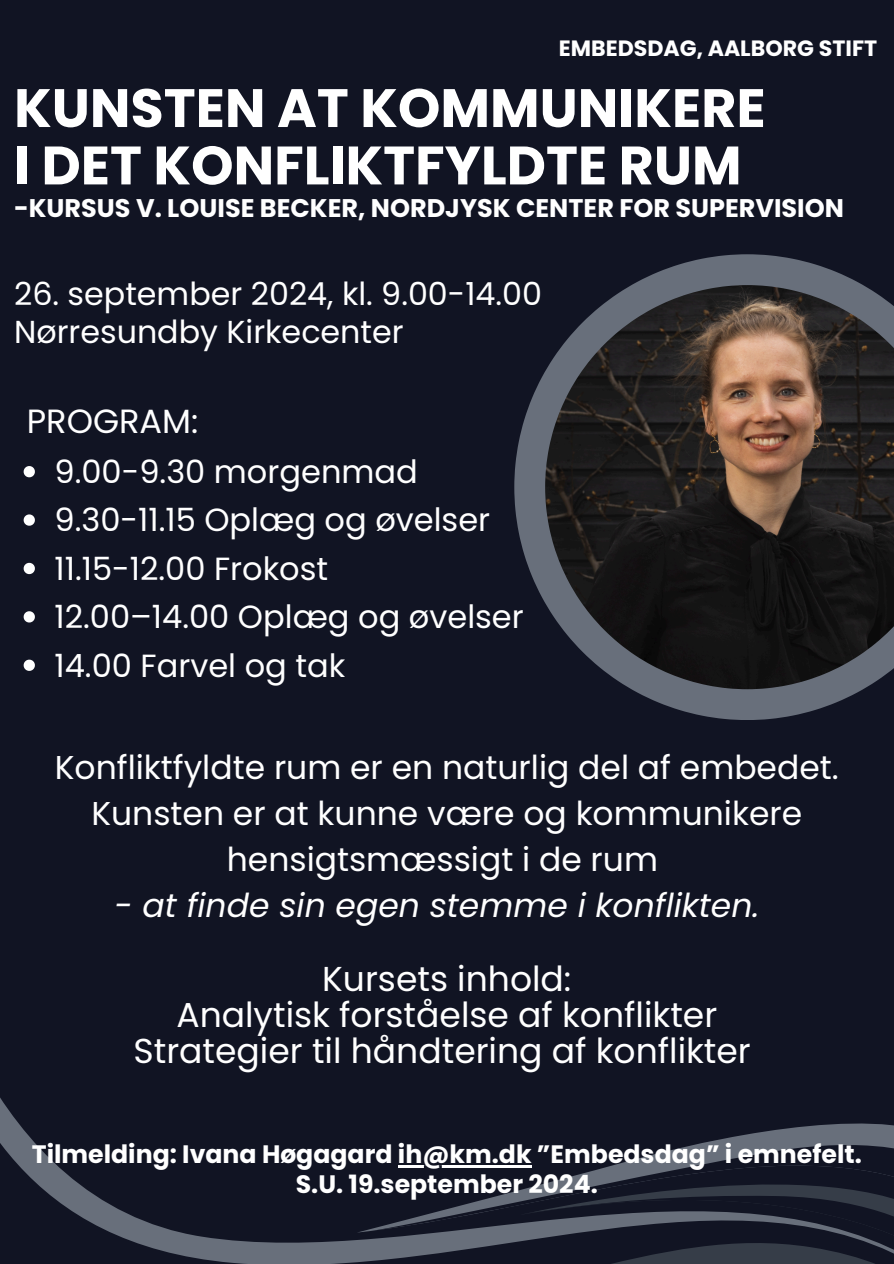
<style>
.page{position:relative;width:894px;height:1264px;background:#fff}
.page>*{position:absolute;margin:0;border:0;box-sizing:border-box;transform-origin:0 0}
.t1{font:700 54px/57.3px "Poppins";color:#fff}
.t2{font:34.5px/36px "Poppins";color:#fff;text-align:center}
.t3{font:33.6px "Poppins";color:#fff}
.t4{font:33px/46.2px "Poppins";color:#fff;text-align:center}
.t5{font:italic 33px "Poppins";color:#fff}
.t6{font:32.1px "Poppins";color:#fff}
.t7{font:31.8px/38.2px "Poppins";color:#fff}
.t8{font:700 25.5px "Poppins";color:#fff}
.t9{font:700 25.2px "Poppins";color:#fff}
.t10{font:700 22.05px "Poppins";color:#fff}
</style>
<div class="page">
<div style="left:0;top:0;width:893px;height:1263px;background:#111423"></div>
<svg style="left:0;top:1098px;width:893px;height:165px"></svg>
<svg style="left:356px;top:1106px;width:537px;height:126px"></svg>
<svg style="left:519px;top:1230px;width:374px;height:22px"></svg>
<svg style="left:373px;top:1136px;width:520px;height:94px"></svg>
<svg style="left:514px;top:254px;width:349px;height:466px"></svg>
<img style="left:545px;top:285px;width:348px;height:404px">
<hr style="left:398px;top:1165px;width:133px;height:2px;background:#fff">
<svg style="left:24px;top:466px;width:11px;height:11px"></svg>
<svg style="left:24px;top:514px;width:11px;height:11px"></svg>
<svg style="left:24px;top:563px;width:11px;height:11px"></svg>
<svg style="left:24px;top:611px;width:11px;height:11px"></svg>
<svg style="left:24px;top:659px;width:11px;height:12px"></svg>
<h1 class="t10" style="left:558px;top:33px;width:320px">EMBEDSDAG, AALBORG STIFT</h1>
<h3 class="t1" style="left:14px;top:79px;width:752px">KUNSTEN AT KOMMUNIKERE<br>I DET KONFLIKTFYLDTE RUM</h3>
<h3 class="t8" style="left:14px;top:190px;width:831px">-KURSUS V. LOUISE BECKER, NORDJYSK CENTER FOR SUPERVISION</h3>
<h4 class="t7" style="left:14px;top:274px;width:529px">26. september 2024, kl. 9.00-14.00<br>Nørresundby Kirkecenter</h4>
<p class="t3" style="left:27px;top:398px;width:173px">PROGRAM:</p>
<p class="t6" style="left:54px;top:449px;width:365px">9.00-9.30 morgenmad</p>
<p class="t6" style="left:54px;top:497px;width:437px">9.30-11.15 Oplæg og øvelser</p>
<p class="t6" style="left:54px;top:546px;width:275px">11.15-12.00 Frokost</p>
<p class="t6" style="left:54px;top:594px;width:470px">12.00–14.00 Oplæg og øvelser</p>
<h2 class="t6" style="left:54px;top:642px;width:292px">14.00 Farvel og tak</h2>
<h2 class="t4" style="left:55px;top:744px;width:785px">Konfliktfyldte rum er en naturlig del af embedet.<br>Kunsten er at kunne være og kommunikere hensigtsmæssigt i de rum</h2>
<h2 class="t5" style="left:114px;top:882px;width:646px">- at finde sin egen stemme i konflikten.</h2>
<p class="t2" style="left:133px;top:961px;width:618px">Kursets inhold:<br>Analytisk forståelse af konflikter<br>Strategier til håndtering af konflikter</p>
<p class="t9" style="left:32px;top:1136px;width:831px">Tilmelding: Ivana Høgagard ih@km.dk ”Embedsdag” i emnefelt.</p>
<h2 class="t9" style="left:296px;top:1166px;width:303px">S.U. 19.september 2024.</h2>
</div>
